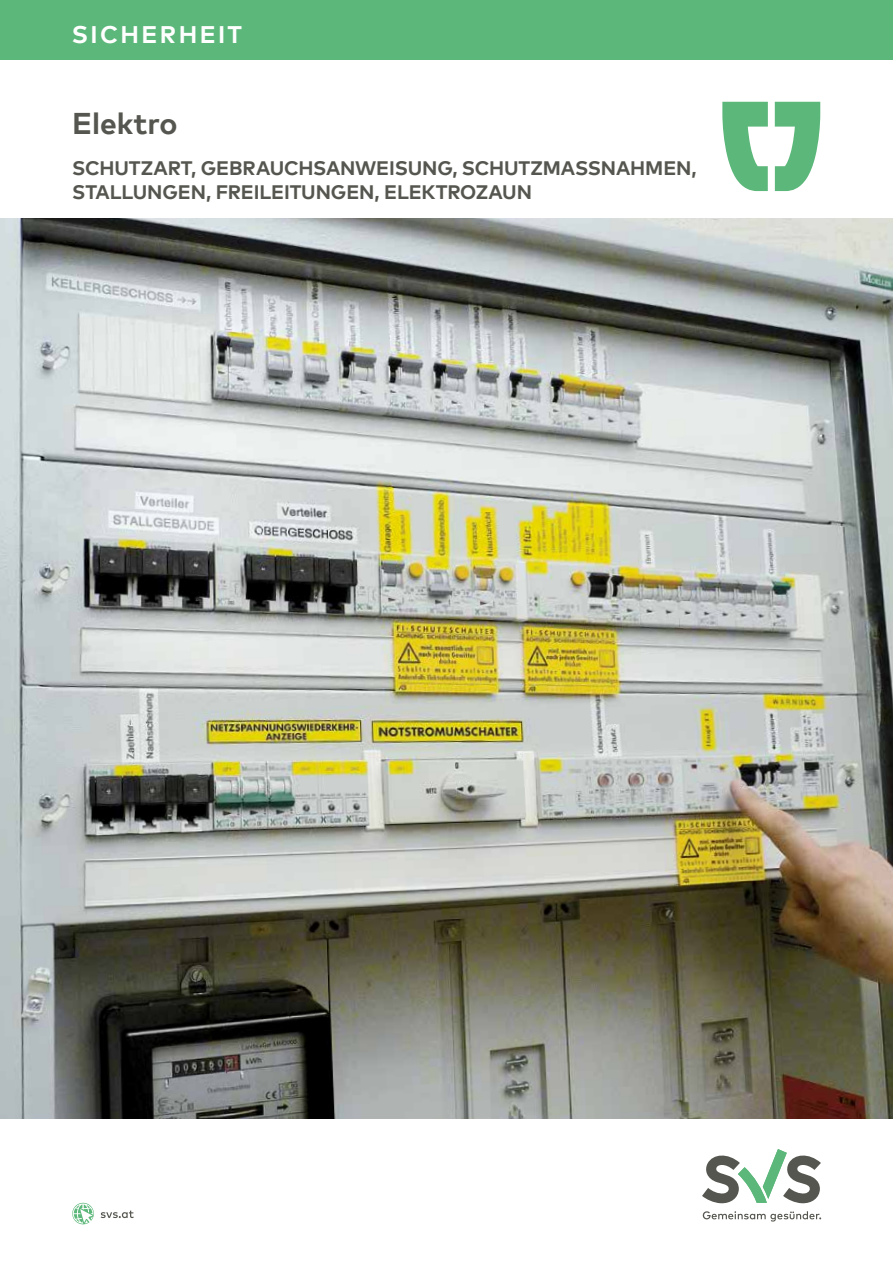
<style>
.page{position:relative;width:893px;height:1263px;background:#fff}
.page>*{position:absolute;margin:0;border:0;box-sizing:border-box;transform-origin:0 0}
.t1{font:700 30px "Mark Offc Pro";color:#565650}
.t2{font:700 24px "Mark Offc Pro";letter-spacing:.1em;color:#fff}
.t3{font:700 19.5px/23.4px "Mark Offc Pro";letter-spacing:-.01em;color:#565650}
</style>
<div class="page">
<svg style="left:702px;top:1149px;width:119px;height:55px"></svg>
<svg style="left:703px;top:1211px;width:118px;height:10px"></svg>
<svg style="left:72px;top:1203px;width:22px;height:21px"></svg>
<svg style="left:101px;top:1210px;width:33px;height:8px"></svg>
<div style="left:0;top:0;width:893px;height:60px;background:#5cb77a"></div>
<svg style="left:722px;top:102px;width:46px;height:89px"></svg>
<svg style="left:775px;top:102px;width:45px;height:89px"></svg>
<img style="left:0;top:218px;width:893px;height:900px">
<p class="t2" style="left:72px;top:16px;width:172px">SICHERHEIT</p>
<h1 class="t1" style="left:72px;top:101px;width:107px">Elektro</h1>
<p class="t3" style="left:72px;top:155px;width:626px">SCHUTZART, GEBRAUCHSANWEISUNG, SCHUTZMASSNAHMEN,<br>STALLUNGEN, FREILEITUNGEN, ELEKTROZAUN</p>
</div>
